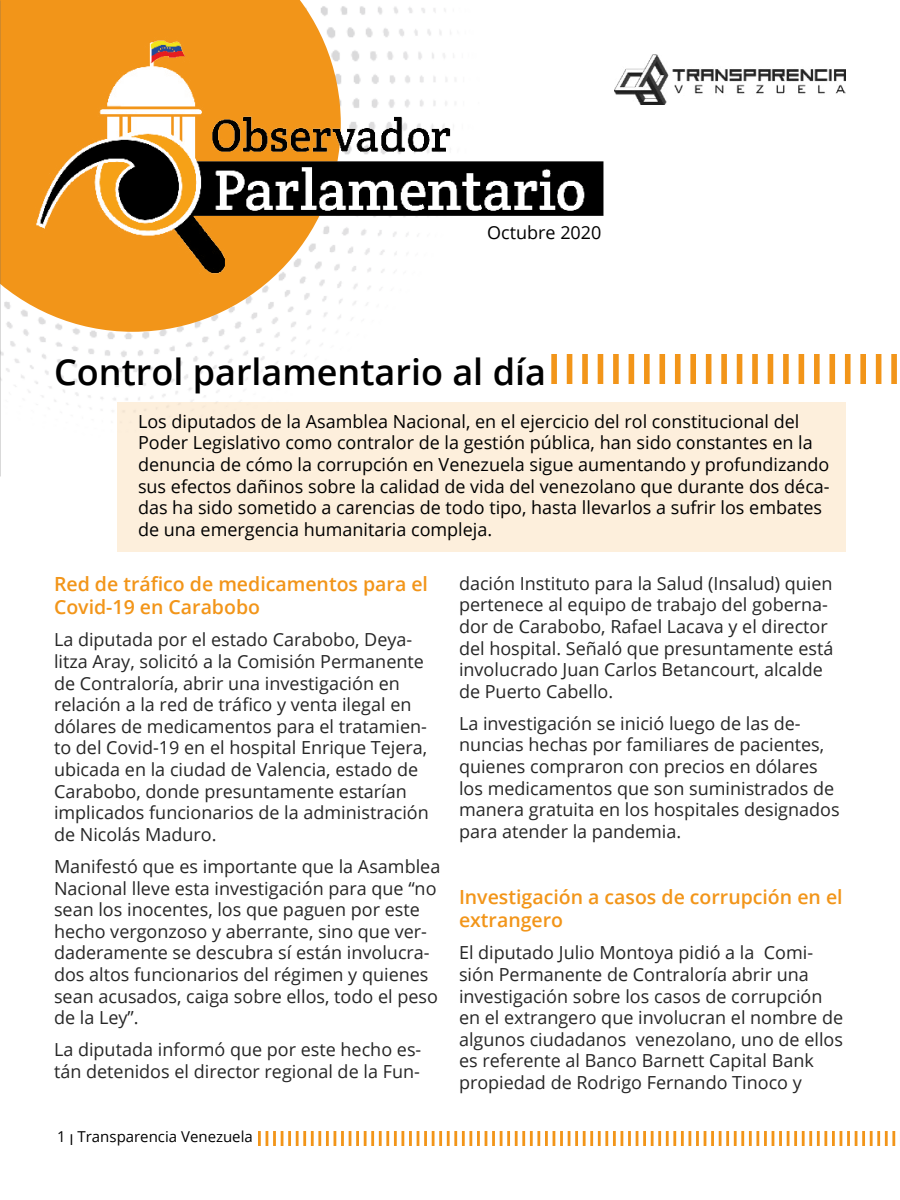
<style>
.page{position:relative;width:900px;height:1200px;background:#fff}
.page>*{position:absolute;margin:0;border:0;box-sizing:border-box;transform-origin:0 0}
.t1{font:600 36px "Open Sans";color:#000}
.t2{font:600 19.5px/23.4px "Open Sans";color:#f29519}
.t3{font:18px/21.6px "Open Sans";color:#262626}
.t4{font:18px/21.6px "Open Sans";color:#000}
.t5{font:15px "Open Sans";color:#000}
</style>
<div class="page">
<img style="left:0;top:6px;width:446px;height:471px">
<div style="left:117px;top:402px;width:729px;height:150px;background:#fdefdc"></div>
<div style="left:551px;top:354px;width:6px;height:30px;background:#f29519"></div>
<div style="left:567px;top:354px;width:5px;height:30px;background:#f29519"></div>
<div style="left:582px;top:354px;width:6px;height:30px;background:#f29519"></div>
<div style="left:598px;top:354px;width:5px;height:30px;background:#f29519"></div>
<div style="left:613px;top:354px;width:6px;height:30px;background:#f29519"></div>
<div style="left:629px;top:354px;width:5px;height:30px;background:#f29519"></div>
<div style="left:644px;top:354px;width:6px;height:30px;background:#f29519"></div>
<div style="left:659px;top:354px;width:6px;height:30px;background:#f29519"></div>
<div style="left:675px;top:354px;width:6px;height:30px;background:#f29519"></div>
<div style="left:690px;top:354px;width:6px;height:30px;background:#f29519"></div>
<div style="left:706px;top:354px;width:5px;height:30px;background:#f29519"></div>
<div style="left:721px;top:354px;width:6px;height:30px;background:#f29519"></div>
<div style="left:737px;top:354px;width:5px;height:30px;background:#f29519"></div>
<div style="left:752px;top:354px;width:6px;height:30px;background:#f29519"></div>
<div style="left:768px;top:354px;width:5px;height:30px;background:#f29519"></div>
<div style="left:783px;top:354px;width:6px;height:30px;background:#f29519"></div>
<div style="left:799px;top:354px;width:5px;height:30px;background:#f29519"></div>
<div style="left:814px;top:354px;width:6px;height:30px;background:#f29519"></div>
<div style="left:829px;top:354px;width:6px;height:30px;background:#f29519"></div>
<div style="left:845px;top:354px;width:6px;height:30px;background:#f29519"></div>
<div style="left:860px;top:354px;width:6px;height:30px;background:#f29519"></div>
<div style="left:876px;top:354px;width:5px;height:30px;background:#f29519"></div>
<div style="left:891px;top:354px;width:6px;height:30px;background:#f29519"></div>
<hr style="left:899px;top:354px;width:1px;height:30px;background:#f29519">
<svg style="left:0;top:0;width:341px;height:332px;fill:#f29519"></svg>
<img style="left:21px;top:15px;width:583px;height:282px">
<hr style="left:892px;top:1131px;width:3px;height:15px;background:#f29519">
<hr style="left:885px;top:1131px;width:3px;height:15px;background:#f29519">
<hr style="left:877px;top:1131px;width:3px;height:15px;background:#f29519">
<hr style="left:870px;top:1131px;width:3px;height:15px;background:#f29519">
<hr style="left:862px;top:1131px;width:3px;height:15px;background:#f29519">
<svg style="left:855px;top:1131px;width:2px;height:15px"></svg>
<hr style="left:847px;top:1131px;width:3px;height:15px;background:#f29519">
<svg style="left:840px;top:1131px;width:2px;height:15px"></svg>
<hr style="left:832px;top:1131px;width:3px;height:15px;background:#f29519">
<hr style="left:824px;top:1131px;width:3px;height:15px;background:#f29519">
<hr style="left:817px;top:1131px;width:3px;height:15px;background:#f29519">
<hr style="left:809px;top:1131px;width:3px;height:15px;background:#f29519">
<hr style="left:802px;top:1131px;width:3px;height:15px;background:#f29519">
<hr style="left:794px;top:1131px;width:3px;height:15px;background:#f29519">
<svg style="left:787px;top:1131px;width:2px;height:15px"></svg>
<hr style="left:779px;top:1131px;width:3px;height:15px;background:#f29519">
<svg style="left:772px;top:1131px;width:2px;height:15px"></svg>
<hr style="left:764px;top:1131px;width:3px;height:15px;background:#f29519">
<hr style="left:756px;top:1131px;width:3px;height:15px;background:#f29519">
<hr style="left:749px;top:1131px;width:3px;height:15px;background:#f29519">
<hr style="left:741px;top:1131px;width:3px;height:15px;background:#f29519">
<hr style="left:734px;top:1131px;width:3px;height:15px;background:#f29519">
<hr style="left:726px;top:1131px;width:3px;height:15px;background:#f29519">
<hr style="left:719px;top:1131px;width:3px;height:15px;background:#f29519">
<hr style="left:711px;top:1131px;width:3px;height:15px;background:#f29519">
<svg style="left:704px;top:1131px;width:2px;height:15px"></svg>
<hr style="left:696px;top:1131px;width:3px;height:15px;background:#f29519">
<svg style="left:689px;top:1131px;width:2px;height:15px"></svg>
<hr style="left:681px;top:1131px;width:3px;height:15px;background:#f29519">
<hr style="left:673px;top:1131px;width:3px;height:15px;background:#f29519">
<hr style="left:666px;top:1131px;width:3px;height:15px;background:#f29519">
<hr style="left:658px;top:1131px;width:3px;height:15px;background:#f29519">
<hr style="left:651px;top:1131px;width:3px;height:15px;background:#f29519">
<hr style="left:643px;top:1131px;width:3px;height:15px;background:#f29519">
<svg style="left:636px;top:1131px;width:2px;height:15px"></svg>
<hr style="left:628px;top:1131px;width:3px;height:15px;background:#f29519">
<svg style="left:621px;top:1131px;width:2px;height:15px"></svg>
<hr style="left:613px;top:1131px;width:3px;height:15px;background:#f29519">
<hr style="left:605px;top:1131px;width:3px;height:15px;background:#f29519">
<hr style="left:598px;top:1131px;width:3px;height:15px;background:#f29519">
<hr style="left:590px;top:1131px;width:3px;height:15px;background:#f29519">
<hr style="left:583px;top:1131px;width:3px;height:15px;background:#f29519">
<hr style="left:575px;top:1131px;width:3px;height:15px;background:#f29519">
<svg style="left:568px;top:1131px;width:2px;height:15px"></svg>
<hr style="left:560px;top:1131px;width:3px;height:15px;background:#f29519">
<svg style="left:553px;top:1131px;width:2px;height:15px"></svg>
<hr style="left:545px;top:1131px;width:3px;height:15px;background:#f29519">
<hr style="left:537px;top:1131px;width:3px;height:15px;background:#f29519">
<hr style="left:530px;top:1131px;width:3px;height:15px;background:#f29519">
<hr style="left:522px;top:1131px;width:3px;height:15px;background:#f29519">
<hr style="left:515px;top:1131px;width:3px;height:15px;background:#f29519">
<hr style="left:507px;top:1131px;width:3px;height:15px;background:#f29519">
<svg style="left:500px;top:1131px;width:2px;height:15px"></svg>
<hr style="left:492px;top:1131px;width:3px;height:15px;background:#f29519">
<svg style="left:485px;top:1131px;width:2px;height:15px"></svg>
<hr style="left:477px;top:1131px;width:3px;height:15px;background:#f29519">
<hr style="left:469px;top:1131px;width:3px;height:15px;background:#f29519">
<hr style="left:462px;top:1131px;width:3px;height:15px;background:#f29519">
<hr style="left:454px;top:1131px;width:3px;height:15px;background:#f29519">
<hr style="left:447px;top:1131px;width:3px;height:15px;background:#f29519">
<hr style="left:439px;top:1131px;width:3px;height:15px;background:#f29519">
<hr style="left:432px;top:1131px;width:3px;height:15px;background:#f29519">
<hr style="left:424px;top:1131px;width:3px;height:15px;background:#f29519">
<svg style="left:417px;top:1131px;width:2px;height:15px"></svg>
<hr style="left:409px;top:1131px;width:3px;height:15px;background:#f29519">
<svg style="left:402px;top:1131px;width:2px;height:15px"></svg>
<hr style="left:394px;top:1131px;width:3px;height:15px;background:#f29519">
<hr style="left:386px;top:1131px;width:3px;height:15px;background:#f29519">
<hr style="left:379px;top:1131px;width:3px;height:15px;background:#f29519">
<hr style="left:371px;top:1131px;width:3px;height:15px;background:#f29519">
<hr style="left:364px;top:1131px;width:3px;height:15px;background:#f29519">
<hr style="left:356px;top:1131px;width:3px;height:15px;background:#f29519">
<svg style="left:349px;top:1131px;width:2px;height:15px"></svg>
<hr style="left:341px;top:1131px;width:3px;height:15px;background:#f29519">
<svg style="left:334px;top:1131px;width:2px;height:15px"></svg>
<hr style="left:326px;top:1131px;width:3px;height:15px;background:#f29519">
<hr style="left:318px;top:1131px;width:3px;height:15px;background:#f29519">
<hr style="left:311px;top:1131px;width:3px;height:15px;background:#f29519">
<hr style="left:303px;top:1131px;width:3px;height:15px;background:#f29519">
<hr style="left:296px;top:1131px;width:3px;height:15px;background:#f29519">
<hr style="left:288px;top:1131px;width:3px;height:15px;background:#f29519">
<svg style="left:281px;top:1131px;width:2px;height:15px"></svg>
<hr style="left:273px;top:1131px;width:3px;height:15px;background:#f29519">
<svg style="left:266px;top:1131px;width:2px;height:15px"></svg>
<hr style="left:258px;top:1131px;width:3px;height:15px;background:#f29519">
<img style="left:614px;top:54px;width:232px;height:51px">
<p class="t4" style="left:487px;top:221px;width:116px">Octubre 2020</p>
<h1 class="t1" style="left:54px;top:347px;width:494px">Control parlamentario al día</h1>
<p class="t4" style="left:138px;top:410px;width:693px">Los diputados de la Asamblea Nacional, en el ejercicio del rol constitucional del Poder Legislativo como contralor de la gestión pública, han sido constantes en la denuncia de cómo la corrupción en Venezuela sigue aumentando y profundizando sus efectos dañinos sobre la calidad de vida del venezolano que durante dos déca&shy;das ha sido sometido a carencias de todo tipo, hasta llevarlos a sufrir los embates de una emergencia humanitaria compleja.</p>
<p class="t2" style="left:54px;top:572px;width:376px">Red de tráfico de medicamentos para el<br>Covid-19 en Carabobo</p>
<p class="t3" style="left:54px;top:629px;width:376px">La diputada por el estado Carabobo, Deya&shy;litza Aray, solicitó a la Comisión Permanente de Contraloría, abrir una investigación en relación a la red de tráfico y venta ilegal en dólares de medicamentos para el tratamien&shy;to del Covid-19 en el hospital Enrique Tejera, ubicada en la ciudad de Valencia, estado de Carabobo, donde presuntamente estarían implicados funcionarios de la administración de Nicolás Maduro.</p>
<p class="t3" style="left:54px;top:855px;width:388px">Manifestó que es importante que la Asamblea Nacional lleve esta investigación para que “no sean los inocentes, los que paguen por este hecho vergonzoso y aberrante, sino que ver&shy;daderamente se descubra sí están involucra&shy;dos altos funcionarios del régimen y quienes sean acusados, caiga sobre ellos, todo el peso de la Ley”.</p>
<p class="t3" style="left:54px;top:1038px;width:369px">La diputada informó que por este hecho es&shy;tán detenidos el director regional de la Fun-</p>
<p class="t5" style="left:57px;top:1127px;width:197px">1 I Transparencia Venezuela</p>
<p class="t3" style="left:459px;top:572px;width:376px">dación Instituto para la Salud (Insalud) quien pertenece al equipo de trabajo del goberna&shy;dor de Carabobo, Rafael Lacava y el director del hospital. Señaló que presuntamente está involucrado Juan Carlos Betancourt, alcalde de Puerto Cabello.</p>
<p class="t3" style="left:459px;top:712px;width:382px">La investigación se inició luego de las de&shy;nuncias hechas por familiares de pacientes, quienes compraron con precios en dólares los medicamentos que son suministrados de manera gratuita en los hospitales designados para atender la pandemia.</p>
<p class="t2" style="left:459px;top:885px;width:385px">Investigación a casos de corrupción en el extrangero</p>
<p class="t3" style="left:459px;top:942px;width:386px">El diputado Julio Montoya pidió a la Comi&shy;sión Permanente de Contraloría abrir una investigación sobre los casos de corrupción en el extrangero que involucran el nombre de algunos ciudadanos venezolano, uno de ellos es referente al Banco Barnett Capital Bank propiedad de Rodrigo Fernando Tinoco y</p>
</div>
